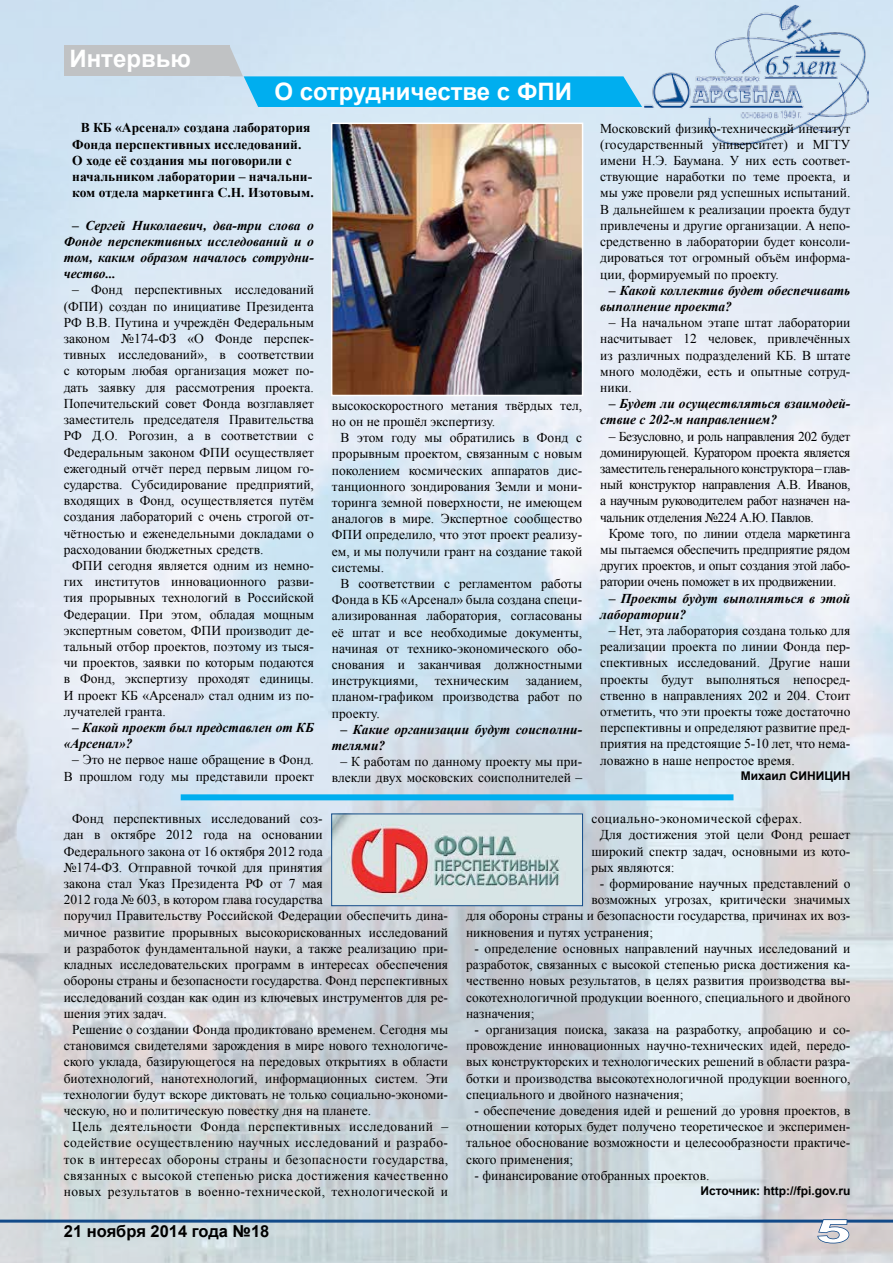
<style>
.page{position:relative;width:893px;height:1263px;background:#fff}
.page>*{position:absolute;margin:0;border:0;box-sizing:border-box;transform-origin:0 0}
.t1{font:700 31.5px "Arial";color:#fff;scale:2 1}
.t2{font:700 24px "Arial";color:#fff}
.t3{font:700 16.5px "Arial";color:#000}
.t4{font:13.5px/16.2px "Times New Roman";color:#000;text-align:justify}
.t5{font:italic 700 13.5px/16.2px "Times New Roman";color:#000}
.t6{font:700 13.5px/16.2px "Times New Roman";color:#000}
.t7{font:13.5px "Times New Roman";letter-spacing:.03em;color:#000}
.t8{font:700 12px "Arial";color:#000}
</style>
<div class="page">
<img style="left:0;top:0;width:893px;height:1263px">
<hr style="left:0;top:1219px;width:893px;height:3px;background:#124a89">
<div style="left:64px;top:45px;width:166px;height:31px;background:#c0c2c4"></div>
<svg style="left:230px;top:46px;width:412px;height:61px;background:#71cbf1"></svg>
<img style="left:644px;top:5px;width:225px;height:139px">
<img style="left:334px;top:126px;width:246px;height:267px">
<div style="left:331px;top:123px;width:252px;height:273px;border:2px solid #fff"></div>
<img style="left:333px;top:815px;width:248px;height:89px">
<div style="left:331px;top:813px;width:252px;height:93px;border:1px solid #124a89"></div>
<div style="left:181px;top:794px;width:552px;height:6px;background:#00aeef"></div>
<svg style="left:816px;top:1218px;width:34px;height:26px"></svg>
<h2 class="t2" style="left:69px;top:43px;width:123px">Интервью</h2>
<h2 class="t2" style="left:274px;top:76px;width:299px">О сотрудничестве с ФПИ</h2>
<p class="t6" style="left:72px;top:119px;width:243px;text-indent:8px">В КБ «Арсенал» создана лаборатория Фонда перспективных исследований.<br>О ходе её создания мы поговорили с начальником лаборатории – начальни&shy;ком отдела маркетинга С.Н. Изотовым.</p>
<p class="t5" style="left:64px;top:217px;width:252px;text-align:justify;text-indent:8px">– Сергей Николаевич, два-три слова о Фонде перспективных исследований и о том, каким образом началось сотрудни&shy;чество...</p>
<p class="t4" style="left:64px;top:282px;width:252px;text-indent:9px">– Фонд перспективных исследований (ФПИ) создан по инициативе Президента РФ В.В. Путина и учреждён Федеральным законом №174-ФЗ «О Фонде перспек&shy;тивных исследований», в соответствии с которым любая организация может по&shy;дать заявку для рассмотрения проекта.<br>Попечительский совет Фонда возглавляет заместитель председателя Правительства РФ Д.О. Рогозин, а в соответствии с Федеральным законом ФПИ осуществляет ежегодный отчёт перед первым лицом го&shy;сударства. Субсидирование предприятий, входящих в Фонд, осуществляется путём создания лабораторий с очень строгой от&shy;чётностью и еженедельными докладами о расходовании бюджетных средств.</p>
<p class="t4" style="left:64px;top:557px;width:252px;text-indent:9px">ФПИ сегодня является одним из немно&shy;гих институтов инновационного разви&shy;тия прорывных технологий в Российской Федерации. При этом, обладая мощным экспертным советом, ФПИ производит де&shy;тальный отбор проектов, поэтому из тыся&shy;чи проектов, заявки по которым подаются в Фонд, экспертизу проходят единицы.<br>И проект КБ «Арсенал» стал одним из по&shy;лучателей гранта.</p>
<p class="t5" style="left:64px;top:719px;width:252px;text-indent:8px">– Какой проект был представлен от КБ «Арсенал»?</p>
<p class="t4" style="left:64px;top:751px;width:252px;text-align:right">– Это не первое наше обращение в Фонд.<br>В прошлом году мы представили проект</p>
<p class="t4" style="left:332px;top:397px;width:252px">высокоскоростного метания твёрдых тел, но он не прошёл экспертизу.</p>
<p class="t4" style="left:332px;top:429px;width:252px;text-indent:9px">В этом году мы обратились в Фонд с прорывным проектом, связанным с новым поколением космических аппаратов дис&shy;танционного зондирования Земли и мони&shy;торинга земной поверхности, не имеющем аналогов в мире. Экспертное сообщество ФПИ определило, что этот проект реализу&shy;ем, и мы получили грант на создание такой системы.</p>
<p class="t4" style="left:332px;top:575px;width:252px;text-indent:9px">В соответствии с регламентом работы Фонда в КБ «Арсенал» была создана специ&shy;ализированная лаборатория, согласованы её штат и все необходимые документы, начиная от технико-экономического обо&shy;снования и заканчивая должностными инструкциями, техническим заданием, планом-графиком производства работ по проекту.</p>
<p class="t5" style="left:332px;top:721px;width:252px;text-indent:8px">– Какие организации будут соисполни&shy;телями?</p>
<p class="t4" style="left:332px;top:753px;width:252px;text-align:right">– К работам по данному проекту мы при&shy;влекли двух московских соисполнителей –</p>
<p class="t4" style="left:600px;top:120px;width:252px">Московский физико-технический институт (государственный университет) и МГТУ имени Н.Э. Баумана. У них есть соответ&shy;ствующие наработки по теме проекта, и мы уже провели ряд успешных испытаний.<br>В дальнейшем к реализации проекта будут привлечены и другие организации. А непо&shy;средственно в лаборатории будет консоли&shy;дироваться тот огромный объём информа&shy;ции, формируемый по проекту.</p>
<p class="t5" style="left:600px;top:282px;width:252px;text-indent:8px">– Какой коллектив будет обеспечивать выполнение проекта?</p>
<p class="t4" style="left:600px;top:314px;width:252px;text-indent:9px">– На начальном этапе штат лаборатории насчитывает 12 человек, привлечённых из различных подразделений КБ. В штате много молодёжи, есть и опытные сотруд&shy;ники.</p>
<p class="t5" style="left:600px;top:395px;width:252px;text-indent:8px">– Будет ли осуществляться взаимодей&shy;ствие с 202-м направлением?</p>
<p class="t4" style="left:600px;top:428px;width:252px;text-indent:9px">– Безусловно, и роль направления 202 будет доминирующей. Куратором проекта является заместитель генерального конструктора – глав&shy;ный конструктор направления А.В. Иванов, а научным руководителем работ назначен на&shy;чальник отделения №224 А.Ю. Павлов.</p>
<p class="t4" style="left:600px;top:525px;width:252px;text-indent:9px">Кроме того, по линии отдела маркетинга мы пытаемся обеспечить предприятие рядом других проектов, и опыт создания этой лабо&shy;ратории очень поможет в их продвижении.</p>
<p class="t5" style="left:600px;top:589px;width:252px;text-indent:8px">– Проекты будут выполняться в этой лаборатории?</p>
<p class="t4" style="left:600px;top:622px;width:252px;text-indent:9px">– Нет, эта лаборатория создана только для реализации проекта по линии Фонда пер&shy;спективных исследований. Другие наши проекты будут выполняться непосред&shy;ственно в направлениях 202 и 204. Стоит отметить, что эти проекты тоже достаточно перспективны и определяют развитие пред&shy;приятия на предстоящие 5-10 лет, что нема&shy;ловажно в наше непростое время.</p>
<p class="t8" style="left:741px;top:767px;width:111px">Михаил СИНИЦИН</p>
<p class="t4" style="left:64px;top:810px;width:386px;text-align:left;text-indent:9px">Фонд перспективных исследований соз-<br>дан в октябре 2012 года на основании<br>Федерального закона от 16 октября 2012 года<br>№174-ФЗ. Отправной точкой для принятия<br>закона стал Указ Президента РФ от 7 мая<br>2012 года № 603, в котором глава государства<br>поручил Правительству Российской Федерации обеспечить дина&shy;мичное развитие прорывных высокорискованных исследований и разработок фундаментальной науки, а также реализацию при&shy;кладных исследовательских программ в интересах обеспечения обороны страны и безопасности государства. Фонд перспективных исследований создан как один из ключевых инструментов для ре&shy;шения этих задач.</p>
<p class="t4" style="left:64px;top:1021px;width:386px;text-indent:9px">Решение о создании Фонда продиктовано временем. Сегодня мы становимся свидетелями зарождения в мире нового технологиче&shy;ского уклада, базирующегося на передовых открытиях в области биотехнологий, нанотехнологий, информационных систем. Эти технологии будут вскоре диктовать не только социально-экономи&shy;ческую, но и политическую повестку дня на планете.</p>
<p class="t4" style="left:64px;top:1118px;width:386px;text-indent:9px">Цель деятельности Фонда перспективных исследований – содействие осуществлению научных исследований и разрабо&shy;ток в интересах обороны страны и безопасности государства, связанных с высокой степенью риска достижения качественно новых результатов в военно-технической, технологической и</p>
<p class="t3" style="left:64px;top:1220px;width:207px">21 ноября 2014 года №18</p>
<p class="t7" style="left:591px;top:810px;width:212px">социально-экономической сферах.</p>
<p class="t4" style="left:600px;top:827px;width:252px">Для достижения этой цели Фонд решает</p>
<p class="t4" style="left:591px;top:843px;width:261px">широкий спектр задач, основными из кото-</p>
<p class="t4" style="left:591px;top:859px;width:85px">рых являются:</p>
<p class="t4" style="left:600px;top:875px;width:252px">- формирование научных представлений о</p>
<p class="t4" style="left:591px;top:891px;width:261px">возможных угрозах, критически значимых</p>
<p class="t4" style="left:466px;top:908px;width:386px">для обороны страны и безопасности государства, причинах их воз-</p>
<p class="t4" style="left:466px;top:924px;width:189px">никновения и путях устранения;</p>
<p class="t4" style="left:466px;top:940px;width:386px;text-indent:9px">- определение основных направлений научных исследований и разработок, связанных с высокой степенью риска достижения ка&shy;чественно новых результатов, в целях развития производства вы&shy;сокотехнологичной продукции военного, специального и двойного назначения;</p>
<p class="t4" style="left:466px;top:1021px;width:386px;text-indent:9px">- организация поиска, заказа на разработку, апробацию и со&shy;провождение инновационных научно-технических идей, передо&shy;вых конструкторских и технологических решений в области разра&shy;ботки и производства высокотехнологичной продукции военного, специального и двойного назначения;</p>
<p class="t4" style="left:466px;top:1102px;width:386px;text-indent:9px">- обеспечение доведения идей и решений до уровня проектов, в отношении которых будет получено теоретическое и эксперимен&shy;тальное обоснование возможности и целесообразности практиче&shy;ского применения;</p>
<p class="t4" style="left:475px;top:1167px;width:236px">- финансирование отобранных проектов.</p>
<p class="t8" style="left:700px;top:1182px;width:152px">Источник: http://fpi.gov.ru</p>
<h1 class="t1" style="left:815px;top:1210px;width:19px">5</h1>
</div>
